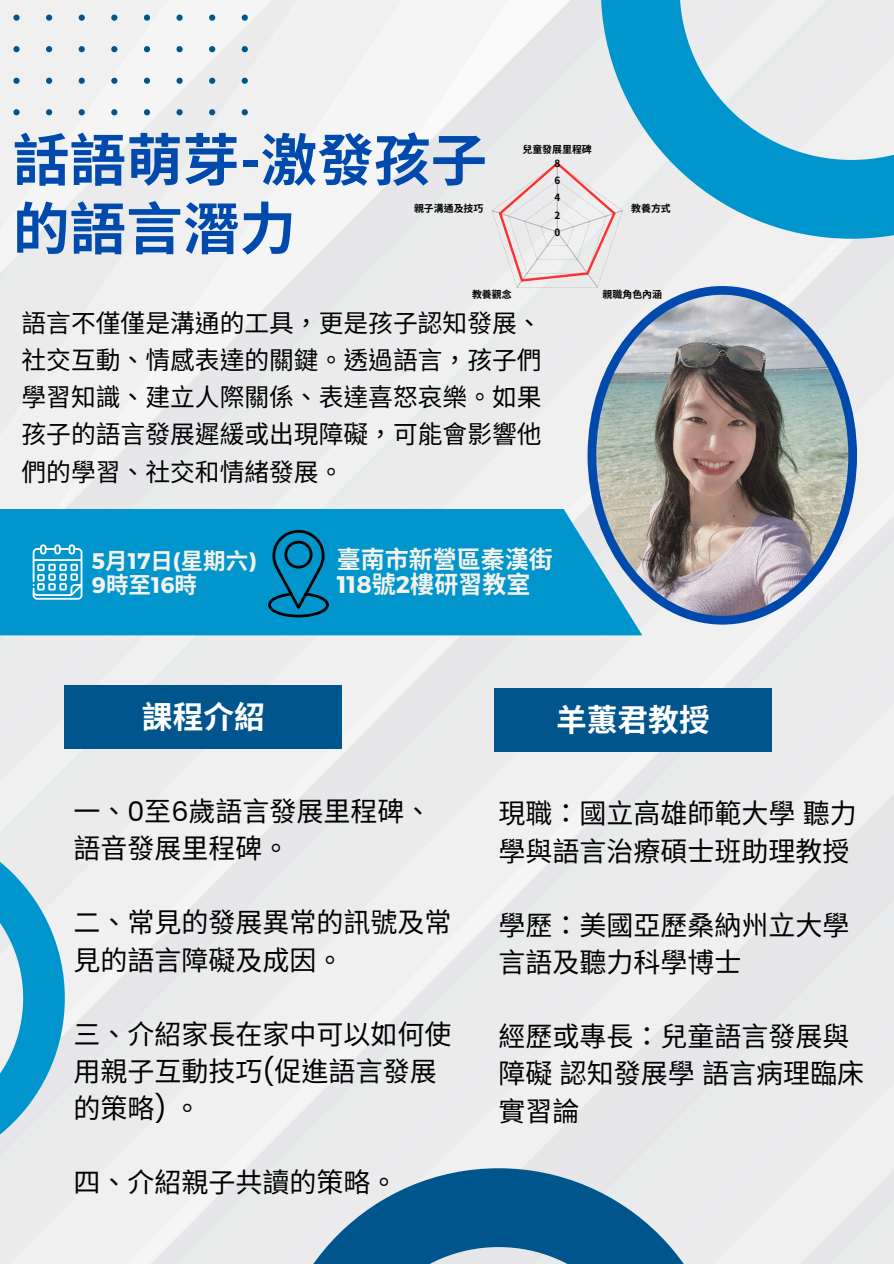
<style>
.page{position:relative;width:894px;height:1264px;background:#fff}
.page>*{position:absolute;margin:0;border:0;box-sizing:border-box;transform-origin:0 0}
.t1{font:700 56.55px/68.7px "Noto Sans CJ Ksc";color:#004aad}
.t2{font:700 30.75px "Noto Sans CJ Ksc";color:#fff}
.t3{font:27px/37.2px "Noto Sans CJ Ksc";color:#000}
.t4{font:24.75px/37.2px "Noto Sans CJ Ksc";color:#000}
.t5{font:700 24px/25.8px "Noto Sans CJ Ksc";color:#f6f3ec}
.t6{font:700 22.5px "Montserrat";color:#f6f3ec}
.t7{font:700 9.9px "Noto Sans TC";color:#000}
.s1{font-family:"Montserrat"}
.s2{font-family:"Noto Sans CJ Ksc"}
.s3{font-family:"Poppins"}
</style>
<div class="page">
<img style="left:0;top:0;width:893px;height:1263px">
<svg style="left:600px;top:0;width:293px;height:239px"></svg>
<svg style="left:0;top:822px;width:65px;height:352px;background:#83c5de"></svg>
<svg style="left:271px;top:1168px;width:454px;height:95px;background:#6c9ab8"></svg>
<div style="left:0;top:509px;width:642px;height:126px;background:#0096cd"></div>
<div style="left:65px;top:685px;width:277px;height:63px;background:#00558d"></div>
<svg style="left:33px;top:544px;width:49px;height:55px"></svg>
<div style="left:0;top:0;width:248px;height:115px;background:#f0f0f0"></div>
<img style="left:587px;top:286px;width:269px;height:338px">
<svg style="left:268px;top:526px;width:61px;height:91px;background:#0079a5"></svg>
<div style="left:494px;top:688px;width:277px;height:63px;background:#00558d"></div>
<svg style="left:491px;top:160px;width:132px;height:128px"></svg>
<h1 class="t1" style="left:13px;top:123px;width:470px">話語萌芽<span class="s1">-</span>激發孩子的語言潛力</h1>
<p class="t7" style="left:414px;top:200px;width:71px">親子溝通及技巧</p>
<p class="t7" style="left:522px;top:141px;width:71px">兒童發展里程碑</p>
<p class="t7" style="left:554px;top:155px;width:7px">8</p>
<p class="t7" style="left:554px;top:173px;width:7px">6</p>
<p class="t7" style="left:554px;top:190px;width:7px">4</p>
<p class="t7" style="left:554px;top:207px;width:7px">2</p>
<p class="t7" style="left:554px;top:224px;width:7px">0</p>
<p class="t7" style="left:631px;top:200px;width:41px">教養方式</p>
<p class="t7" style="left:472px;top:287px;width:41px">教養觀念</p>
<p class="t7" style="left:602px;top:287px;width:61px">親職角色內涵</p>
<h3 class="t4" style="left:21px;top:303px;width:521px">語言不僅僅是溝通的工具， 更是孩子認知發展、社交互動、 情感表達的關鍵。 透過語言， 孩子們學習知識、 建立人際關係、 表達喜怒哀樂。 如果孩子的語言發展遲緩或出現障礙， 可能會影響他們的學習、 社交和情緒發展。</h3>
<p class="t6" style="left:92px;top:546px;width:166px">5<span class="s2">月</span> 17<span class="s2">日</span> (<span class="s2">星期六</span>)</p>
<p class="t6" style="left:92px;top:571px;width:104px">9<span class="s2">時至</span>16<span class="s2">時</span></p>
<p class="t2" style="left:142px;top:692px;width:124px">課程介紹</p>
<p class="t5" style="left:336px;top:544px;width:217px">臺南市新營區秦漢街<br><span class="s1">118</span>號<span class="s1">2</span>樓研習教室</p>
<p class="t2" style="left:556px;top:695px;width:155px">羊蕙君教授</p>
<h2 class="t3" style="left:73px;top:791px;width:340px">一、 <span class="s3">0</span>至<span class="s3">6</span>歲語言發展里程碑、語音發展里程碑。</h2>
<h3 class="t3" style="left:73px;top:902px;width:379px">二、 常見的發展異常的訊號及常見的語言障礙及成因。</h3>
<h3 class="t3" style="left:73px;top:1013px;width:379px">三、 介紹家長在家中可以如何使用親子互動技巧<span class="s3">(</span>促進語言發展的策略<span class="s3">)</span> 。</h3>
<h3 class="t3" style="left:73px;top:1162px;width:307px">四、 介紹親子共讀的策略。</h3>
<p class="t3" style="left:498px;top:793px;width:355px">現職： 國立高雄師範大學聽力學與語言治療碩士班助理教授</p>
<p class="t3" style="left:498px;top:904px;width:352px">學歷： 美國亞歷桑納州立大學言語及聽力科學博士</p>
<h2 class="t3" style="left:498px;top:1016px;width:367px">經歷或專長： 兒童語言發展與障礙認知發展學語言病理臨床實習論</h2>
</div>
